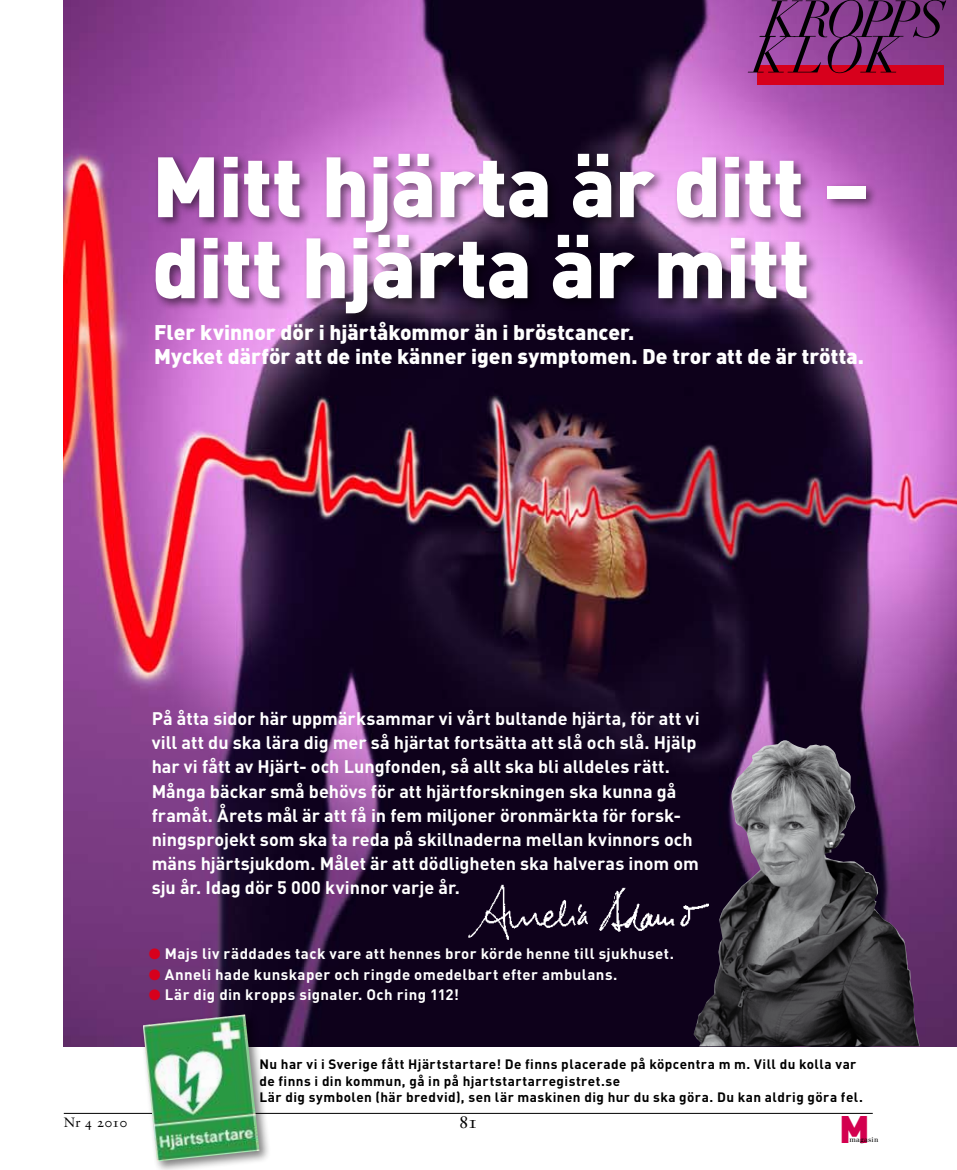
<style>
.page{position:relative;width:957px;height:1170px;background:#fff}
.page>*{position:absolute;margin:0;border:0;box-sizing:border-box;transform-origin:0 0}
.t1{font:900 84px/81px "DIN";letter-spacing:-.015em;color:#fff}
.t2{font:italic 51.3px "Didot LT Std";letter-spacing:-.065em;color:#000}
.t3{font:900 37.95px "DIN";color:#d3004f}
.t4{font:900 21px/24px "DIN";color:#fff}
.t5{font:700 18px/24px "DIN";color:#fff}
.t6{font:18px "Sabon Ai H Roman Os F";color:#000}
.t7{font:700 15px "DIN";letter-spacing:.03em;color:#fff}
.t8{font:700 13.5px/16.5px "DIN";letter-spacing:.035em;color:#000}
.t9{font:13.5px "Sabon Ai H Roman Os F";letter-spacing:.01em;color:#000}
.t10{font:7.05px "Walbaum";letter-spacing:.035em;color:#000}
.s1{color:#d7001c}
</style>
<div class="page">
<hr style="left:64px;top:1112px;width:808px;height:1px;background:#000">
<img style="left:64px;top:0;width:893px;height:1046px">
<div style="left:757px;top:65px;width:186px;height:19px;background:#d7001c"></div>
<div style="left:151px;top:150px;width:806px;height:207px;background:#000;opacity:.5"></div>
<div style="left:139px;top:1010px;width:139px;height:159px;background:#000;opacity:.5"></div>
<img style="left:143px;top:1014px;width:116px;height:147px">
<img style="left:693px;top:740px;width:226px;height:306px">
<img style="left:455px;top:872px;width:256px;height:73px">
<h2 class="t2" style="left:764px;top:-11px;width:184px">KROPPS</h2>
<h2 class="t2" style="left:752px;top:24px;width:150px">KLOK</h2>
<h1 class="t1" style="left:152px;top:142px;width:719px">Mitt hjärta är ditt – ditt hjärta är mitt</h1>
<p class="t4" style="left:154px;top:319px;width:711px">Fler kvinnor dör i hjärtåkommor än i bröstcancer.<br>Mycket därför att de inte känner igen symptomen. De tror att de är trötta.</p>
<p class="t9" style="left:64px;top:1114px;width:65px">Nr 4 2010</p>
<p class="t5" style="left:152px;top:706px;width:549px">På åtta sidor här uppmärksammar vi vårt bultande hjärta, för att vi vill att du ska lära dig mer så hjärtat fortsätta att slå och slå. Hjälp har vi fått av Hjärt- och Lungfonden, så allt ska bli alldeles rätt.<br>Många bäckar små behövs för att hjärtforskningen ska kunna gå framåt. Årets mål är att få in fem miljoner öronmärkta för forsk&shy;ningsprojekt som ska ta reda på skillnaderna mellan kvinnors och mäns hjärtsjukdom. Målet är att dödligheten ska halveras inom om sju år. Idag dör 5 000 kvinnor varje år.</p>
<p class="t7" style="left:149px;top:944px;width:527px"><span class="s1">●</span> Majs liv räddades tack vare att hennes bror körde henne till sjukhuset.</p>
<p class="t7" style="left:149px;top:964px;width:470px"><span class="s1">●</span> Anneli hade kunskaper och ringde omedelbart efter ambulans.</p>
<p class="t7" style="left:149px;top:984px;width:311px"><span class="s1">●</span> Lär dig din kropps signaler. Och ring 112!</p>
<p class="t8" style="left:259px;top:1055px;width:605px">Nu har vi i Sverige fått Hjärtstartare! De finns placerade på köpcentra m m. Vill du kolla var de finns i din kommun, gå in på hjartstartarregistret.se<br>Lär dig symbolen (här bredvid), sen lär maskinen dig hur du ska göra. Du kan aldrig göra fel.</p>
<p class="t6" style="left:459px;top:1110px;width:21px">81</p>
<h3 class="t3" style="left:839px;top:1103px;width:32px">M</h3>
<p class="t10" style="left:849px;top:1135px;width:31px">magasin</p>
</div>
